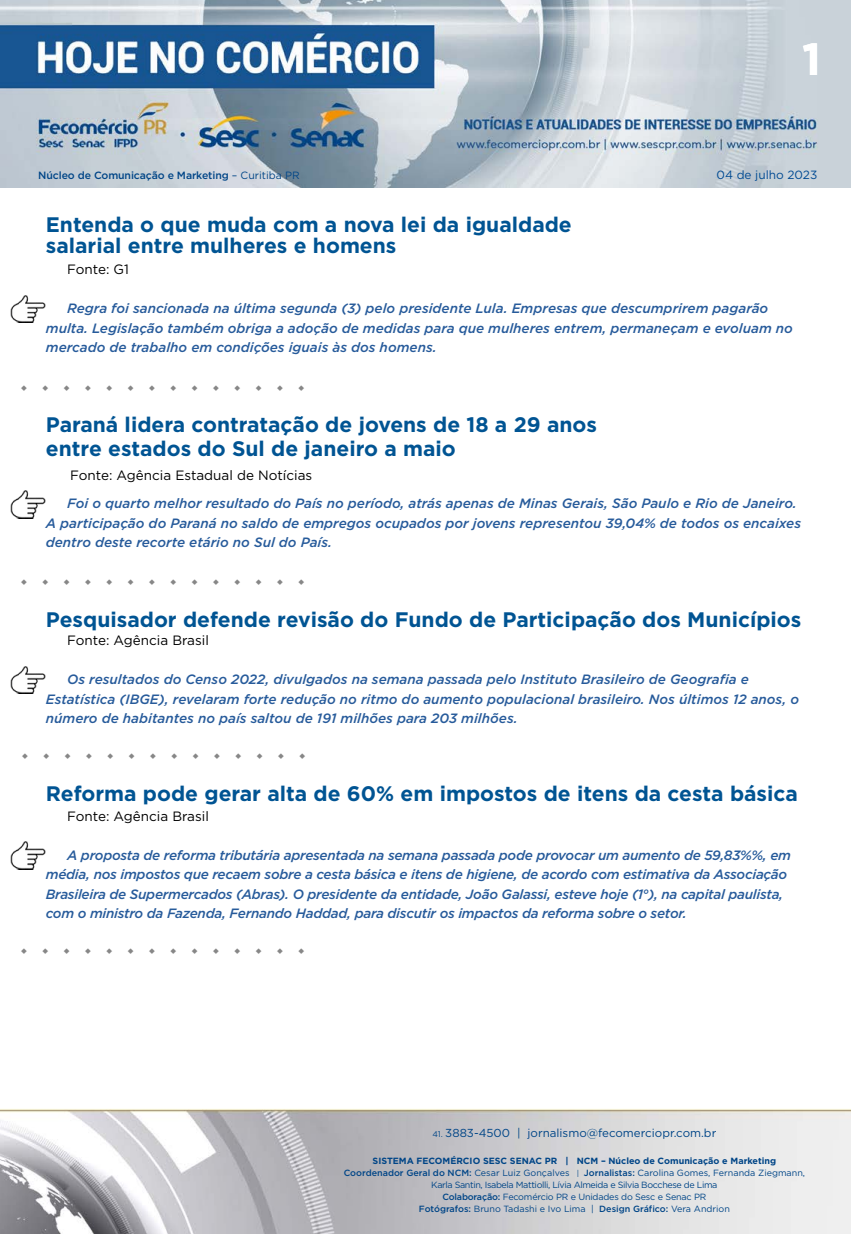
<style>
.page{position:relative;width:851px;height:1234px;background:#fff}
.page>*{position:absolute;margin:0;border:0;box-sizing:border-box;transform-origin:0 0}
.t1{font:700 45px "Gotham";color:#fff}
.t2{font:700 21px/21px "Gotham";color:#005493}
.t3{font:italic 500 13.5px/19.5px "Gotham";color:#275b9b}
.t4{font:italic 500 13.5px/19.5px "Gotham";letter-spacing:-.02em;color:#275b9b}
.t5{font:13.5px "Gotham";color:#000}
.t6{font:11.85px "Gotham";color:#004a93}
.t7{font:11.55px "Gotham";color:#004587}
.t8{font:500 10.5px "Gotham";letter-spacing:-.01em;color:#004587}
.t9{font:9px/12px "Gotham";letter-spacing:-.02em;color:#004587;text-align:center}
.s1{font-weight:400}
.s2{font-size:8.25px}
.s3{font-weight:700}
.s4{font-weight:500}
.s5{font-size:7.65px}
</style>
<div class="page">
<img style="left:0;top:0;width:850px;height:188px">
<img style="left:0;top:1109px;width:850px;height:124px">
<img style="left:11px;top:295px;width:35px;height:28px">
<img style="left:11px;top:490px;width:35px;height:28px">
<img style="left:11px;top:666px;width:35px;height:27px">
<img style="left:11px;top:841px;width:35px;height:28px">
<h1 class="t1" style="left:802px;top:29px;width:20px">1</h1>
<p class="t8" style="left:38px;top:168px;width:263px">Núcleo de Comunicação e Marketing <span class="s1">– Curitiba PR</span></p>
<p class="t6" style="left:716px;top:167px;width:102px">04 de julho 2023</p>
<h2 class="t2" style="left:46px;top:213px;width:527px">Entenda o que muda com a nova lei da igualdade salarial entre mulheres e homens</h2>
<p class="t5" style="left:67px;top:261px;width:63px">Fonte: G1</p>
<p class="t3" style="left:46px;top:298px;width:748px;text-indent:21px">Regra foi sancionada na última segunda (3) pelo presidente Lula. Empresas que descumprirem pagarão multa. Legislação também obriga a adoção de medidas para que mulheres entrem, permaneçam e evoluam no mercado de trabalho em condições iguais às dos homens.</p>
<h2 class="t2" style="left:46px;top:412px;width:552px;line-height:24px">Paraná lidera contratação de jovens de 18 a 29 anos entre estados do Sul de janeiro a maio</h2>
<p class="t5" style="left:70px;top:466px;width:243px">Fonte: Agência Estadual de Notícias</p>
<p class="t3" style="left:46px;top:493px;width:756px;text-indent:21px">Foi o quarto melhor resultado do País no período, atrás apenas de Minas Gerais, São Paulo e Rio de Janeiro.<br>A participação do Paraná no saldo de empregos ocupados por jovens representou 39,04% de todos os encaixes dentro deste recorte etário no Sul do País.</p>
<h2 class="t2" style="left:46px;top:608px;width:757px">Pesquisador defende revisão do Fundo de Participação dos Municípios</h2>
<p class="t5" style="left:67px;top:631px;width:143px">Fonte: Agência Brasil</p>
<p class="t3" style="left:46px;top:669px;width:754px;text-indent:21px">Os resultados do Censo 2022, divulgados na semana passada pelo Instituto Brasileiro de Geografia e<br>Estatística (IBGE), revelaram forte redução no ritmo do aumento populacional brasileiro. Nos últimos 12 anos, o número de habitantes no país saltou de 191 milhões para 203 milhões.</p>
<h2 class="t2" style="left:46px;top:782px;width:753px">Reforma pode gerar alta de 60% em impostos de itens da cesta básica</h2>
<p class="t5" style="left:67px;top:807px;width:143px">Fonte: Agência Brasil</p>
<p class="t4" style="left:46px;top:844px;width:746px;text-indent:21px">A proposta de reforma tributária apresentada na semana passada pode provocar um aumento de 59,83%%, em média, nos impostos que recaem sobre a cesta básica e itens de higiene, de acordo com estimativa da Associação Brasileira de Supermercados (Abras). O presidente da entidade, João Galassi, esteve hoje (1°), na capital paulista, com o ministro da Fazenda, Fernando Haddad, para discutir os impactos da reforma sobre o setor.</p>
<p class="t7" style="left:432px;top:1125px;width:285px"><span class="s2">41.</span> 3883-4500 | jornalismo@fecomerciopr.com.br</p>
<p class="t9" style="left:343px;top:1154px;width:463px"><span class="s3">SISTEMA FECOMÉRCIO SESC SENAC PR | NCM – Núcleo de Comunicação e Marketing </span><span class="s4">Coordenador Geral do NCM:</span> Cesar Luiz Gonçalves <span class="s5">|</span> <span class="s4">Jornalistas:</span> Carolina Gomes, Fernanda Ziegmann, Karla Santin, Isabela Mattiolli, Lívia Almeida e Silvia Bocchese de Lima<br><span class="s4">Colaboração:</span> Fecomércio PR e Unidades do Sesc e Senac PR<br><span class="s4">Fotógrafos:</span> Bruno Tadashi e Ivo Lima | <span class="s4">Design Gráfico:</span> Vera Andrion</p>
</div>
